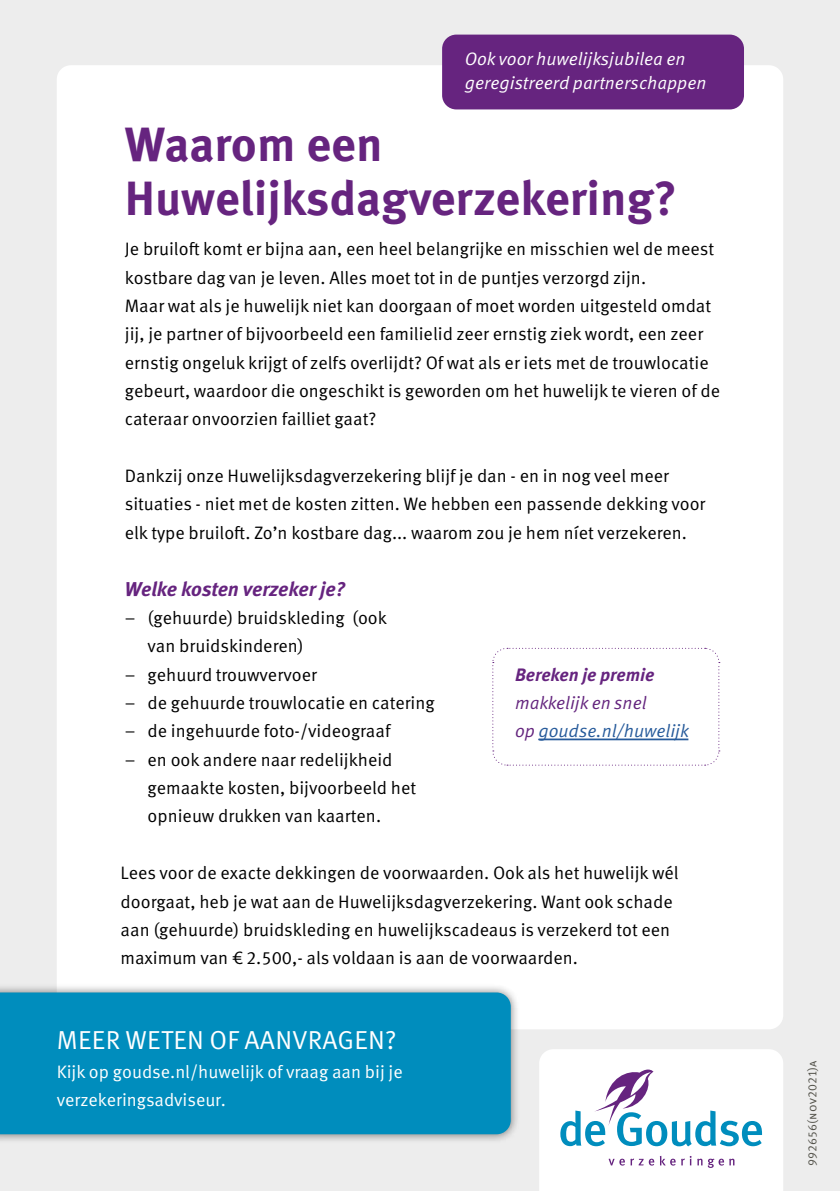
<style>
.page{position:relative;width:840px;height:1191px;background:#fff}
.page>*{position:absolute;margin:0;border:0;box-sizing:border-box;transform-origin:0 0}
.t1{font:700 48px/54px "Meta OT";color:#66247f}
.t2{font:26px "Meta OT Norm";letter-spacing:.01em;color:#fff}
.t3{font:italic 700 20px "Meta OT";letter-spacing:-.005em;color:#66247f}
.t4{font:18px/28.4px "Meta OT Norm";color:#000}
.t5{font:18px/28.4px "Meta OT Norm";color:#fff}
.t6{font:18px/24px "Meta OT Norm Ita";color:#fff}
.t7{font:18px/28.4px "Meta OT Norm Ita";color:#275b9b}
.t8{font:italic 700 18px "Meta OT";letter-spacing:-.005em;color:#66247f}
.t9{font:12px "Meta OT Norm";letter-spacing:.015em;color:#525149}
.s1{color:#64257e}
</style>
<div class="page">
<div style="left:0;top:0;width:839px;height:1191px;background:#ededed"></div>
<div style="left:57px;top:65px;width:725px;height:964px;background:#fff;border-radius:14px"></div>
<div style="left:0;top:982px;width:520px;height:162px;background:#000;opacity:.5"></div>
<div style="left:0;top:992px;width:510px;height:142px;background:#008dbd"></div>
<svg style="left:539px;top:1049px;width:243px;height:142px;background:#e7eff5"></svg>
<div style="left:442px;top:35px;width:301px;height:74px;background:#66247f;border-radius:14px"></div>
<svg style="left:492px;top:647px;width:227px;height:119px"></svg>
<hr style="left:538px;top:738px;width:150px;height:2px;background:#275b9b">
<p class="t6" style="left:464px;top:47px;width:243px">Ook voor huwelijksjubilea en geregistreerd partnerschappen</p>
<h1 class="t1" style="left:125px;top:118px;width:553px">Waarom een<br>Huwelijksdagverzekering?</h1>
<p class="t4" style="left:125px;top:235px;width:596px">Je bruiloft komt er bijna aan, een heel belangrijke en misschien wel de meest kostbare dag van je leven. Alles moet tot in de puntjes verzorgd zijn.<br>Maar wat als je huwelijk niet kan doorgaan of moet worden uitgesteld omdat jij, je partner of bijvoorbeeld een familielid zeer ernstig ziek wordt, een zeer ernstig ongeluk krijgt of zelfs overlijdt? Of wat als er iets met de trouwlocatie gebeurt, waardoor die ongeschikt is geworden om het huwelijk te vieren of de cateraar onvoorzien failliet gaat?</p>
<p class="t4" style="left:125px;top:462px;width:581px">Dankzij onze Huwelijksdagverzekering blijf je dan - en in nog veel meer situaties - niet met de kosten zitten. We hebben een passende dekking voor elk type bruiloft. Zo’n kostbare dag... waarom zou je hem níet verzekeren.</p>
<p class="t3" style="left:125px;top:576px;width:221px">Welke kosten verzeker je?</p>
<p class="t4" style="left:147px;top:603px;width:241px;text-indent:-23px">– (gehuurde) bruidskleding (ook van bruidskinderen)</p>
<p class="t4" style="left:125px;top:660px;width:193px">– gehuurd trouwvervoer</p>
<p class="t4" style="left:125px;top:688px;width:311px">– de gehuurde trouwlocatie en catering</p>
<p class="t4" style="left:125px;top:717px;width:267px">– de ingehuurde foto-/videograaf</p>
<p class="t4" style="left:147px;top:745px;width:270px;text-indent:-23px">– en ook andere naar redelijkheid gemaakte kosten, bijvoorbeeld het opnieuw drukken van kaarten.</p>
<p class="t8" style="left:514px;top:663px;width:141px">Bereken je premie</p>
<p class="t7" style="left:514px;top:689px;width:175px"><span class="s1">makkelijk en snel<br>op</span> goudse.nl/huwelijk</p>
<p class="t4" style="left:120px;top:859px;width:559px">Lees voor de exacte dekkingen de voorwaarden. Ook als het huwelijk wél doorgaat, heb je wat aan de Huwelijksdagverzekering. Want ook schade aan (gehuurde) bruidskleding en huwelijkscadeaus is verzekerd tot een maximum van € 2.500,- als voldaan is aan de voorwaarden.</p>
<h2 class="t2" style="left:57px;top:1024px;width:341px">MEER WETEN OF AANVRAGEN?</h2>
<p class="t5" style="left:57px;top:1057px;width:347px">Kijk op goudse.nl/huwelijk of vraag aan bij je verzekeringsadviseur.</p>
<p class="t9" style="left:804px;top:1165px;width:107px;rotate:-90deg">992656(nov2021)A</p>
</div>
